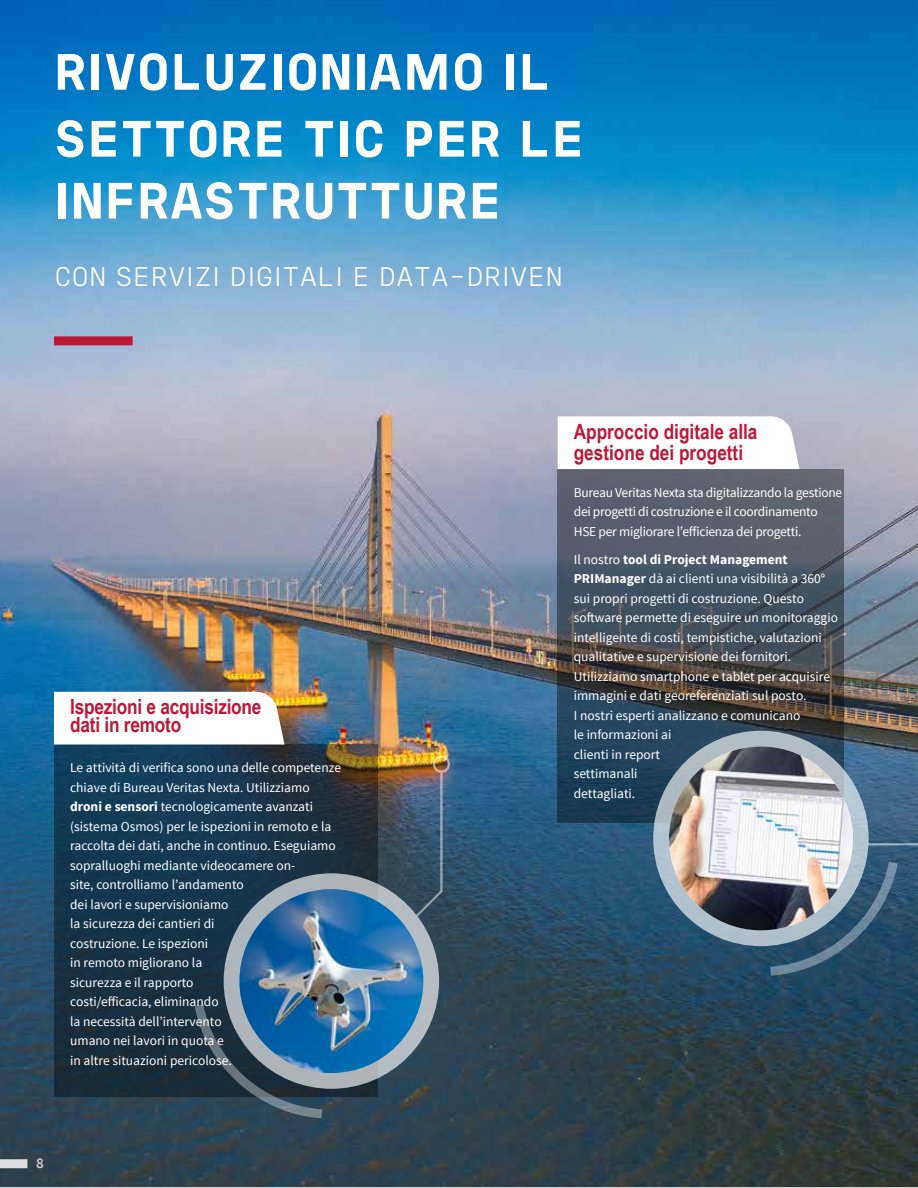
<style>
.page{position:relative;width:918px;height:1188px;background:#fff}
.page>*{position:absolute;margin:0;border:0;box-sizing:border-box;transform-origin:0 0}
.t1{font:700 condensed 51px/66.9px "Bureau Veritas";color:#fff}
.t2{font:300 expanded 27px "Bureau Veritas";color:#fff}
.t3{font:700 21px/18px "Arial Narrow";color:#bd1839}
.t4{font:600 15px "Source Sans Pro";color:#cdcfd0}
.t5{font:13.5px/19.5px "Source Sans Pro";color:#fff}
.t6{font:13.5px/19.5px "Source Sans Pro";letter-spacing:-.02em;color:#fff}
.s1{font-weight:700}
</style>
<div class="page">
<img style="left:0;top:0;width:918px;height:1188px">
<div style="left:0;top:1159px;width:27px;height:9px;background:#dcddde"></div>
<div style="left:54px;top:336px;width:79px;height:9px;background:#bd1839"></div>
<svg style="left:54px;top:745px;width:324px;height:352px;background:#193446"></svg>
<svg style="left:54px;top:692px;width:231px;height:53px"></svg>
<svg style="left:558px;top:469px;width:286px;height:354px;background:#434e59"></svg>
<svg style="left:558px;top:416px;width:242px;height:53px"></svg>
<div style="left:224px;top:873px;width:215px;height:216px;background:#aeb7bd;border-radius:50%"></div>
<img style="left:239px;top:889px;width:184px;height:184px;border-radius:92px">
<svg style="left:188px;top:999px;width:140px;height:124px;background:#35566f"></svg>
<svg style="left:653px;top:731px;width:216px;height:215px;background:#b1bec8"></svg>
<img style="left:669px;top:746px;width:184px;height:184px;border-radius:92px">
<svg style="left:764px;top:856px;width:140px;height:125px;background:#607688"></svg>
<svg style="left:867px;top:774px;width:51px;height:73px;background:#416889"></svg>
<svg style="left:415px;top:771px;width:29px;height:147px;background:#475c71"></svg>
<div style="left:433px;top:756px;width:17px;height:17px;border:2px solid #fff;border-radius:50%"></div>
<h1 class="t1" style="left:54px;top:38px;width:532px">RIVOLUZIONIAMO IL<br>SETTORE TIC PER LE</h1>
<h1 class="t1" style="left:54px;top:167px;width:449px">INFRASTRUTTURE</h1>
<h2 class="t2" style="left:54px;top:260px;width:510px">CON SERVIZI DIGITALI E DATA-DRIVEN</h2>
<h3 class="t3" style="left:70px;top:697px;width:193px">Ispezioni e acquisizione dati in remoto</h3>
<p class="t5" style="left:70px;top:758px;width:272px">Le attività di verifica sono una delle competenze chiave di Bureau Veritas Nexta. Utilizziamo <span class="s1">droni e sensori</span> tecnologicamente avanzati (sistema Osmos) per le ispezioni in remoto e la raccolta dei dati, anche in continuo. Eseguiamo sopralluoghi mediante videocamere on-<br>site, controlliamo l’andamento<br>dei lavori e supervisioniamo<br>la sicurezza dei cantieri di<br>costruzione. Le ispezioni<br>in remoto migliorano la<br>sicurezza e il rapporto<br>costi/efficacia, eliminando<br>la necessità dell’intervento<br>umano nei lavori in quota e<br>in altre situazioni pericolose.</p>
<p class="t4" style="left:36px;top:1154px;width:9px">8</p>
<h3 class="t3" style="left:574px;top:420px;width:185px;line-height:21px">Approccio digitale alla gestione dei progetti</h3>
<p class="t6" style="left:574px;top:483px;width:270px">Bureau Veritas Nexta sta digitalizzando la gestione dei progetti di costruzione e il coordinamento<br>HSE per migliorare l’efficienza dei progetti.</p>
<p class="t5" style="left:574px;top:550px;width:266px">Il nostro <span class="s1">tool di Project Management PRIManager</span> dà ai clienti una visibilità a 360° sui propri progetti di costruzione. Questo software permette di eseguire un monitoraggio intelligente di costi, tempistiche, valutazioni qualitative e supervisione dei fornitori.<br>Utilizziamo smartphone e tablet per acquisire immagini e dati georeferenziati sul posto.<br>I nostri esperti analizzano e comunicano<br>le informazioni ai<br>clienti in report<br>settimanali<br>dettagliati.</p>
</div>
